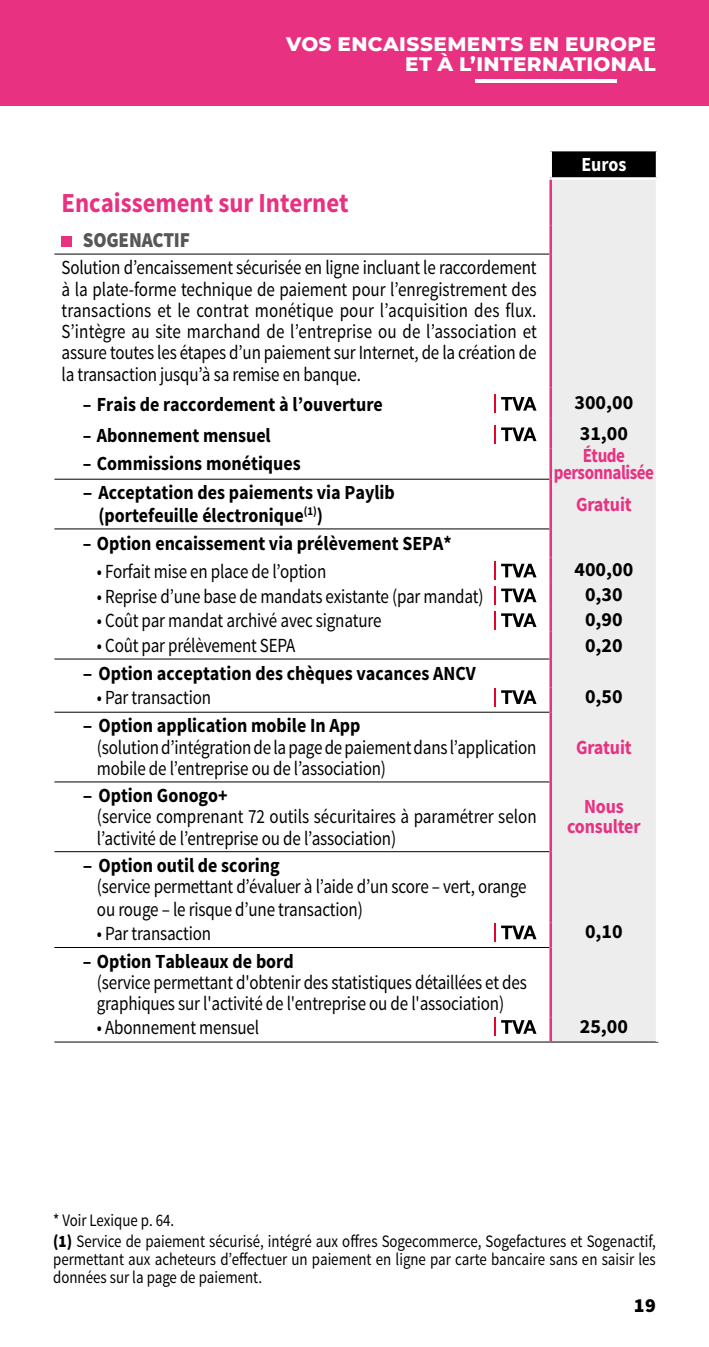
<style>
.page{position:relative;width:709px;height:1347px;background:#fff}
.page>*{position:absolute;margin:0;border:0;box-sizing:border-box;transform-origin:0 0}
.t1{font:700 27.5px "Source Sans Pro";color:#e83181;scale:.9 1}
.t2{font:900 21.25px "Source Sans Pro";letter-spacing:-.01em;color:#575756;scale:.9 1}
.t3{font:20px/21.2px "Source Sans Pro";letter-spacing:-.01em;color:#000;scale:.85 1}
.t4{font:700 20px/22.5px "Source Sans Pro";color:#000}
.t5{font:700 20px "Source Sans Pro";color:#000;scale:.9 1}
.t6{font:800 20px/20px "Montserrat";letter-spacing:.02em;color:#fff;text-align:right}
.t7{font:700 20px/20px "Source Sans Pro";letter-spacing:-.02em;color:#e83181;text-align:center;scale:.9 1}
.t8{font:700 20px/17.5px "Source Sans Pro";letter-spacing:-.02em;color:#e83181;text-align:center;scale:.85 1}
.t9{font:700 20px "Source Sans Pro";letter-spacing:-.005em;color:#fff;scale:.9 1}
.t10{font:900 20px "Source Sans Pro";color:#000}
.t11{font:17.5px/21.5px "Source Sans Pro";color:#000;scale:.85 1}
.s1{font-weight:900}
</style>
<div class="page">
<div style="left:0;top:0;width:709px;height:106px;background:#e83181"></div>
<hr style="left:475px;top:79px;width:142px;height:4px;background:#fff">
<div style="left:550px;top:150px;width:107px;height:28px;background:#000"></div>
<div style="left:552px;top:180px;width:104px;height:861px;background:#ededed"></div>
<hr style="left:549px;top:149px;width:109px;height:2px;background:#fff">
<hr style="left:549px;top:151px;width:3px;height:26px;background:#fff">
<hr style="left:550px;top:177px;width:108px;height:3px;background:#fff">
<hr style="left:54px;top:1041px;width:496px;height:1px;background:#000">
<hr style="left:550px;top:1041px;width:108px;height:1px;background:#000">
<hr style="left:656px;top:151px;width:2px;height:26px;background:#fff">
<hr style="left:54px;top:254px;width:495px;height:1px;background:#000">
<hr style="left:54px;top:479px;width:495px;height:1px;background:#000">
<hr style="left:54px;top:528px;width:495px;height:1px;background:#000">
<hr style="left:54px;top:658px;width:495px;height:1px;background:#000">
<hr style="left:54px;top:711px;width:495px;height:1px;background:#000">
<hr style="left:54px;top:781px;width:495px;height:1px;background:#000">
<hr style="left:54px;top:851px;width:495px;height:1px;background:#000">
<hr style="left:54px;top:947px;width:495px;height:1px;background:#000">
<hr style="left:549px;top:180px;width:3px;height:46px;background:#e83181">
<hr style="left:549px;top:226px;width:3px;height:28px;background:#e83181">
<hr style="left:549px;top:254px;width:3px;height:134px;background:#e83181">
<hr style="left:549px;top:388px;width:3px;height:30px;background:#e83181">
<hr style="left:549px;top:418px;width:3px;height:30px;background:#e83181">
<hr style="left:549px;top:448px;width:3px;height:31px;background:#e83181">
<hr style="left:549px;top:479px;width:3px;height:50px;background:#e83181">
<hr style="left:549px;top:529px;width:3px;height:28px;background:#e83181">
<hr style="left:549px;top:557px;width:3px;height:25px;background:#e83181">
<hr style="left:549px;top:582px;width:3px;height:25px;background:#e83181">
<hr style="left:549px;top:607px;width:3px;height:24px;background:#e83181">
<hr style="left:549px;top:631px;width:3px;height:28px;background:#e83181">
<hr style="left:549px;top:659px;width:3px;height:28px;background:#e83181">
<hr style="left:549px;top:687px;width:3px;height:25px;background:#e83181">
<hr style="left:549px;top:712px;width:3px;height:70px;background:#e83181">
<hr style="left:549px;top:782px;width:3px;height:69px;background:#e83181">
<hr style="left:549px;top:851px;width:3px;height:71px;background:#e83181">
<hr style="left:549px;top:922px;width:3px;height:25px;background:#e83181">
<hr style="left:549px;top:947px;width:3px;height:70px;background:#e83181">
<hr style="left:549px;top:1017px;width:3px;height:24px;background:#e83181">
<div style="left:61px;top:236px;width:11px;height:11px;background:#e83181"></div>
<svg style="left:494px;top:395px;width:1px;height:18px"></svg>
<svg style="left:501px;top:397px;width:35px;height:13px"></svg>
<svg style="left:494px;top:425px;width:1px;height:18px"></svg>
<svg style="left:501px;top:427px;width:35px;height:14px"></svg>
<svg style="left:494px;top:561px;width:1px;height:18px"></svg>
<svg style="left:501px;top:564px;width:35px;height:13px"></svg>
<svg style="left:494px;top:586px;width:1px;height:18px"></svg>
<svg style="left:501px;top:588px;width:35px;height:14px"></svg>
<svg style="left:494px;top:611px;width:1px;height:18px"></svg>
<svg style="left:501px;top:613px;width:35px;height:14px"></svg>
<svg style="left:494px;top:688px;width:1px;height:18px"></svg>
<svg style="left:501px;top:690px;width:35px;height:14px"></svg>
<svg style="left:494px;top:923px;width:1px;height:18px"></svg>
<svg style="left:501px;top:925px;width:35px;height:14px"></svg>
<svg style="left:494px;top:1018px;width:1px;height:18px"></svg>
<svg style="left:501px;top:1020px;width:35px;height:13px"></svg>
<p class="t6" style="left:286px;top:33px;width:371px">VOS ENCAISSEMENTS EN EUROPE<br>ET À L’INTERNATIONAL</p>
<p class="t9" style="left:581px;top:151px;width:51px">Euros</p>
<h1 class="t1" style="left:61px;top:185px;width:320px">Encaissement sur Internet</h1>
<p class="t2" style="left:83px;top:226px;width:121px">SOGENACTIF</p>
<p class="t3" style="left:61px;top:257px;width:560px;text-align:justify">Solution d’encaissement sécurisée en ligne incluant le raccordement à la plate-forme technique de paiement pour l’enregistrement des transactions et le contrat monétique pour l’acquisition des flux.<br>S’intègre au site marchand de l’entreprise ou de l’association et assure toutes les étapes d’un paiement sur Internet, de la création de la transaction jusqu’à sa remise en banque.</p>
<p class="t5" style="left:83px;top:391px;width:335px">– Frais de raccordement à l’ouverture</p>
<p class="t4" style="left:574px;top:392px;width:60px">300,00</p>
<p class="t5" style="left:83px;top:422px;width:210px">– Abonnement mensuel</p>
<p class="t4" style="left:579px;top:423px;width:50px">31,00</p>
<p class="t5" style="left:83px;top:451px;width:244px">– Commissions monétiques</p>
<p class="t8" style="left:553px;top:447px;width:119px">Étude personnalisée</p>
<p class="t4" style="left:98px;top:482px;width:298px;text-indent:-16px">– Acceptation des paiements via Paylib (portefeuille électronique<sup>(1)</sup>)</p>
<p class="t7" style="left:576px;top:494px;width:63px">Gratuit</p>
<p class="t5" style="left:83px;top:530px;width:411px">– Option encaissement via prélèvement SEPA*</p>
<p class="t3" style="left:97px;top:561px;width:271px">• Forfait mise en place de l’option</p>
<p class="t4" style="left:574px;top:559px;width:60px">400,00</p>
<p class="t3" style="left:97px;top:585px;width:456px">• Reprise d’une base de mandats existante (par mandat)</p>
<p class="t4" style="left:585px;top:584px;width:39px">0,30</p>
<p class="t3" style="left:97px;top:610px;width:336px">• Coût par mandat archivé avec signature</p>
<p class="t4" style="left:585px;top:608px;width:39px">0,90</p>
<p class="t3" style="left:97px;top:635px;width:235px">• Coût par prélèvement SEPA</p>
<p class="t4" style="left:585px;top:634px;width:39px">0,20</p>
<p class="t4" style="left:83px;top:662px;width:394px">– Option acceptation des chèques vacances ANCV</p>
<p class="t3" style="left:97px;top:687px;width:136px">• Par transaction</p>
<p class="t4" style="left:585px;top:685px;width:39px">0,50</p>
<p class="t4" style="left:83px;top:715px;width:279px">– Option application mobile In App</p>
<p class="t3" style="left:97px;top:736px;width:518px">(solution d’intégration de la page de paiement dans l’application mobile de l’entreprise ou de l’association)</p>
<p class="t7" style="left:576px;top:737px;width:63px">Gratuit</p>
<p class="t4" style="left:83px;top:785px;width:146px">– Option Gonogo+</p>
<p class="t3" style="left:97px;top:806px;width:519px">(service comprenant 72 outils sécuritaires à paramétrer selon l’activité de l’entreprise ou de l’association)</p>
<p class="t7" style="left:567px;top:797px;width:83px">Nous consulter</p>
<p class="t4" style="left:83px;top:854px;width:198px">– Option outil de scoring</p>
<p class="t3" style="left:97px;top:875px;width:507px;line-height:22.5px">(service permettant d’évaluer à l’aide d’un score – vert, orange ou rouge – le risque d’une transaction)</p>
<p class="t3" style="left:97px;top:922px;width:136px">• Par transaction</p>
<p class="t4" style="left:585px;top:921px;width:39px">0,10</p>
<p class="t5" style="left:83px;top:948px;width:236px">– Option Tableaux de bord</p>
<p class="t3" style="left:97px;top:972px;width:507px">(service permettant d'obtenir des statistiques détaillées et des graphiques sur l'activité de l'entreprise ou de l'association)</p>
<p class="t3" style="left:97px;top:1017px;width:192px">• Abonnement mensuel</p>
<p class="t4" style="left:579px;top:1015px;width:50px">25,00</p>
<p class="t11" style="left:53px;top:1209px;width:710px">* Voir Lexique p. 64.<br><span class="s1">(1)</span> Service de paiement sécurisé, intégré aux offres Sogecommerce, Sogefactures et Sogenactif,</p>
<p class="t11" style="left:53px;top:1250px;width:710px;line-height:18px">permettant aux acheteurs d’effectuer un paiement en ligne par carte bancaire sans en saisir les données sur la page de paiement.</p>
<p class="t10" style="left:634px;top:1292px;width:23px">19</p>
</div>
